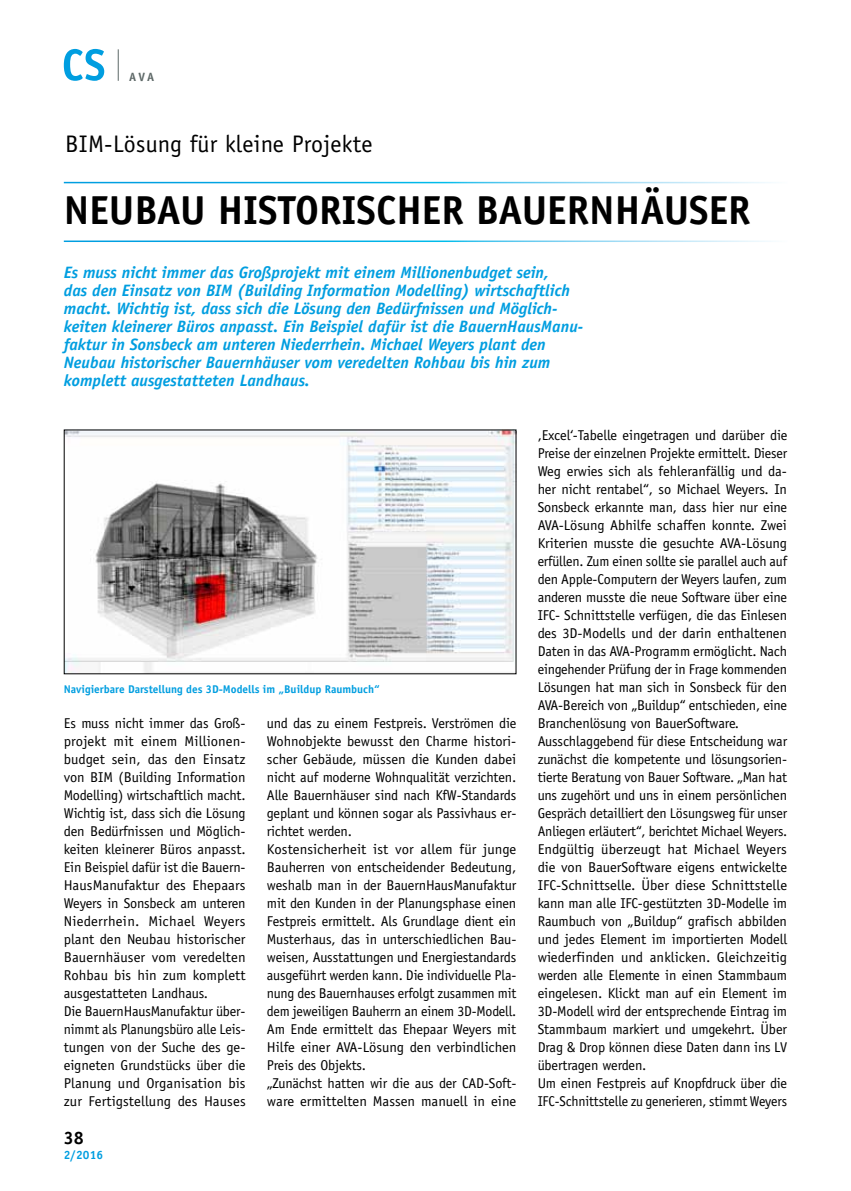
<style>
.page{position:relative;width:851px;height:1191px;background:#fff}
.page>*{position:absolute;margin:0;border:0;box-sizing:border-box;transform-origin:0 0}
.t1{font:700 40.5px "Officina Sans Std";color:#000}
.t2{font:24px "Officina Sans Std";letter-spacing:.01em;color:#000}
.t3{font:700 18px "Officina Sans Std";color:#000}
.t4{font:italic 700 16.5px/18px "Officina Sans Std";color:#009ee0}
.t5{font:14.25px/18px "Officina Sans Std";letter-spacing:-.01em;color:#000}
.t6{font:700 12px "Officina Sans Std";color:#009ee0}
.t7{font:700 12px "Officina Sans Std";color:#5d6867}
.t8{font:700 11.25px "Officina Sans Std";color:#009ee0}
</style>
<div class="page">
<hr style="left:118px;top:49px;width:1px;height:32px;background:#5d6867">
<svg style="left:64px;top:49px;width:40px;height:32px"></svg>
<img style="left:66px;top:431px;width:448px;height:241px">
<p class="t7" style="left:129px;top:69px;width:27px">AVA</p>
<h2 class="t2" style="left:65px;top:130px;width:309px">BIM-Lösung für kleine Projekte</h2>
<h1 class="t1" style="left:64px;top:185px;width:688px">neubau historischer bauernhäuser</h1>
<p class="t4" style="left:64px;top:263px;width:521px">Es muss nicht immer das Großprojekt mit einem Millionenbudget sein,<br>das den Einsatz von BIM (Building Information Modelling) wirtschaftlich macht. Wichtig ist, dass sich die Lösung den Bedürfnissen und Möglich&shy;keiten kleinerer Büros anpasst. Ein Beispiel dafür ist die BauernHausManu&shy;faktur in Sonsbeck am unteren Niederrhein. Michael Weyers plant den Neubau historischer Bauernhäuser vom veredelten Rohbau bis hin zum komplett ausgestatteten Landhaus.</p>
<p class="t8" style="left:64px;top:682px;width:317px">N avigierbare Darstellung des 3D-Modells im „Buildup Raumbuch“</p>
<p class="t5" style="left:64px;top:714px;width:183px">Es muss nicht immer das Groß&shy;projekt mit einem Millionen&shy;budget sein, das den Einsatz von BIM (Building Information<br>Modelling) wirtschaftlich macht.<br>Wichtig ist, dass sich die Lösung den Bedürfnissen und Möglich&shy;keiten kleinerer Büros anpasst.<br>Ein Beispiel dafür ist die Bauern-<br>HausManufaktur des Ehepaars<br>Weyers in Sonsbeck am unteren<br>Niederrhein. Michael Weyers plant den Neubau historischer<br>Bauernhäuser vom veredelten<br>Rohbau bis hin zum komplett ausgestatteten Landhaus.<br>Die BauernHausManufaktur über&shy;nimmt als Planungsbüro alle Leis&shy;tungen von der Suche des ge&shy;eigneten Grundstücks über die<br>Planung und Organisation bis zur Fertigstellung des Hauses</p>
<p class="t5" style="left:267px;top:714px;width:251px">und das zu einem Festpreis. Verströmen die Wohnobjekte bewusst den Charme histori&shy;scher Gebäude, müssen die Kunden dabei nicht auf moderne Wohnqualität verzichten.<br>Alle Bauernhäuser sind nach KfW-Standards geplant und können sogar als Passivhaus er&shy;richtet werden.<br>Kostensicherheit ist vor allem für junge Bauherren von entscheidender Bedeutung, weshalb man in der BauernHausManufaktur mit den Kunden in der Planungsphase einen Festpreis ermittelt. Als Grundlage dient ein Musterhaus, das in unterschiedlichen Bau&shy;weisen, Ausstattungen und Energiestandards ausgeführt werden kann. Die individuelle Pla&shy;nung des Bauernhauses erfolgt zusammen mit dem jeweiligen Bauherrn an einem 3D-Modell.<br>Am Ende ermittelt das Ehepaar Weyers mit Hilfe einer AVA-Lösung den verbindlichen Preis des Objekts.<br>„Zunächst hatten wir die aus der CAD-Soft&shy;ware ermittelten Massen manuell in eine</p>
<p class="t3" style="left:64px;top:1127px;width:22px">38</p>
<p class="t6" style="left:64px;top:1147px;width:41px">2/2016</p>
<p class="t5" style="left:537px;top:426px;width:251px">,Excel‘-Tabelle eingetragen und darüber die Preise der einzelnen Projekte ermittelt. Dieser Weg erwies sich als fehleranfällig und da&shy;her nicht rentabel“, so Michael Weyers. In Sonsbeck erkannte man, dass hier nur eine AVA-Lösung Abhilfe schaffen konnte. Zwei Kriterien musste die gesuchte AVA-Lösung erfüllen. Zum einen sollte sie parallel auch auf den Apple-Computern der Weyers laufen, zum anderen musste die neue Software über eine IFC- Schnittstelle verfügen, die das Einlesen des 3D-Modells und der darin enthaltenen Daten in das AVA-Programm ermöglicht. Nach eingehender Prüfung der in Frage kommenden Lösungen hat man sich in Sonsbeck für den AVA-Bereich von „Buildup“ entschieden, eine Branchenlösung von BauerSoftware.<br>Ausschlaggebend für diese Entscheidung war zunächst die kompetente und lösungsorien&shy;tierte Beratung von Bauer Software. „Man hat uns zugehört und uns in einem persönlichen Gespräch detailliert den Lösungsweg für unser Anliegen erläutert“, berichtet Michael Weyers.<br>Endgültig überzeugt hat Michael Weyers die von BauerSoftware eigens entwickelte IFC-Schnittselle. Über diese Schnittstelle kann man alle IFC-gestützten 3D-Modelle im Raumbuch von „Buildup“ grafisch abbilden und jedes Element im importierten Modell wiederfinden und anklicken. Gleichzeitig werden alle Elemente in einen Stammbaum eingelesen. Klickt man auf ein Element im 3D-Modell wird der entsprechende Eintrag im Stammbaum markiert und umgekehrt. Über Drag &amp; Drop können diese Daten dann ins LV übertragen werden.<br>Um einen Festpreis auf Knopfdruck über die IFC-Schnittstelle zu generieren, stimmt Weyers</p>
</div>
